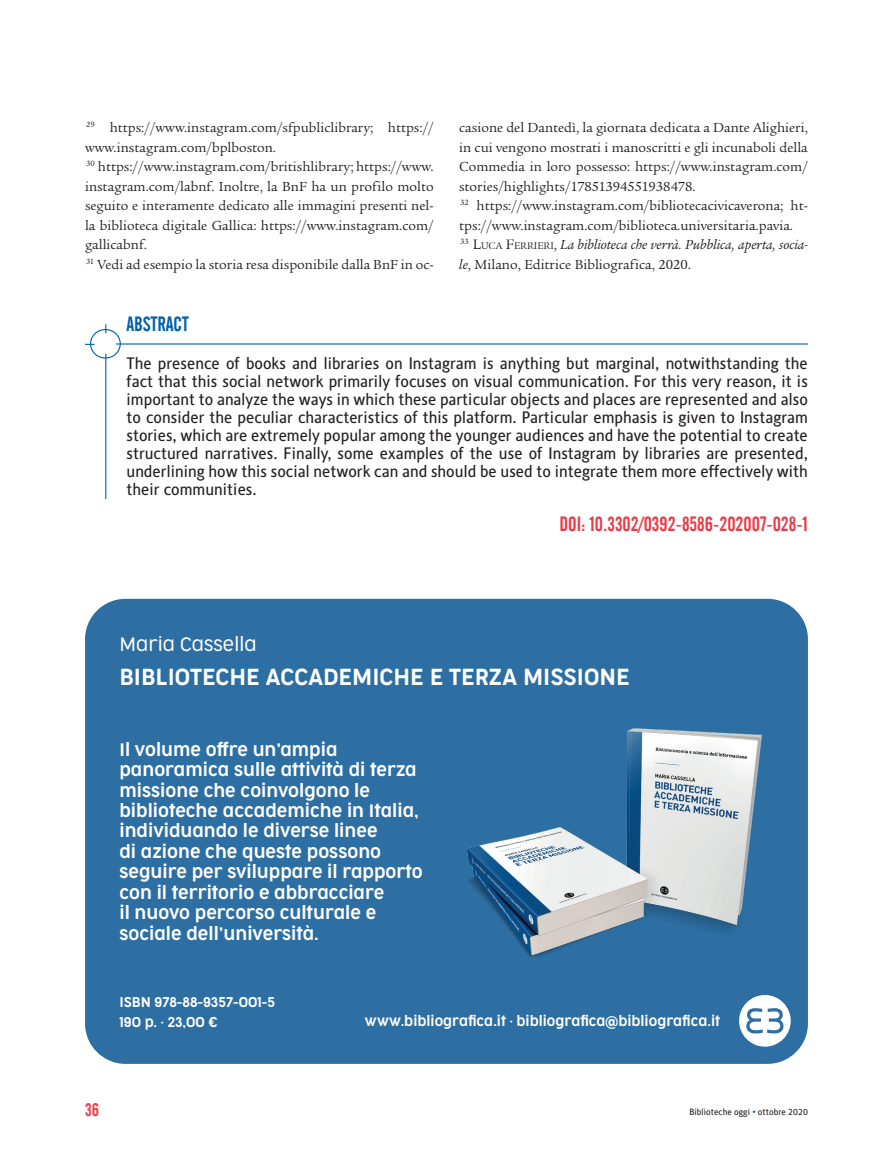
<style>
.page{position:relative;width:893px;height:1149px;background:#fff}
.page>*{position:absolute;margin:0;border:0;box-sizing:border-box;transform-origin:0 0}
.t1{font:300 21.9px "Cocogoose Narrow";color:#fff}
.t2{font:20.25px "Alternate Gothic No 2 BT";color:#e93b48}
.t3{font:20.25px "Alternate Gothic No 2 BT";color:#0161ab}
.t4{font:300 18.15px "Cocogoose Narrow";color:#fff}
.t5{font:18px "Alternate Gothic No 2 BT";color:#e93b48}
.t6{font:300 16.95px/20.4px "Cocogoose Narrow";color:#fff}
.t7{font:16.5px/18px "Alber";color:#231f20;text-align:justify}
.t8{font:14.25px/19.5px "Legacy Ser ITC";color:#231f20}
.t9{font:300 13.35px/19.5px "Cocogoose Narrow";color:#fff}
.t10{font:9px "Alber";color:#231f20}
.s1{font-family:"Legacy Serif SCITCTT Book";font-size:15px}
.s2{font-family:"Legacy Serif SCITCTT Book";font-size:10.5px}
.s3{font-style:italic}
.s4{color:#0161ab}
</style>
<div class="page">
<div style="left:90px;top:329px;width:31px;height:29px;border:1px solid #0161ab;border-radius:50%"></div>
<hr style="left:105px;top:353px;width:1px;height:146px;background:#0161ab">
<hr style="left:116px;top:343px;width:692px;height:1px;background:#0161ab">
<div style="left:85px;top:598px;width:723px;height:465px;background:#2e6fa3;border-radius:40px"></div>
<svg style="left:739px;top:995px;width:52px;height:51px"></svg>
<img style="left:467px;top:728px;width:295px;height:229px">
<p class="t8" style="left:85px;top:118px;width:350px"><sup>29</sup> https://www.instagram.com/sfpubliclibrary; https:// www.instagram.com/bplboston.<br><sup>30</sup> https://www.instagram.com/britishlibrary; https://www. instagram.com/labnf. Inoltre, la BnF ha un profilo molto seguito e interamente dedicato alle immagini presenti nel&shy;la biblioteca digitale Gallica: https://www.instagram.com/ gallicabnf.<br><sup>31</sup> Vedi ad esempio la storia resa disponibile dalla BnF in oc-</p>
<p class="t8" style="left:459px;top:118px;width:350px">casione del Dantedì, la giornata dedicata a Dante Alighieri, in cui vengono mostrati i manoscritti e gli incunaboli della Commedia in loro possesso: https://www.instagram.com/ stories/highlights/17851394551938478.<br><sup>32</sup> https://www.instagram.com/bibliotecacivicaverona; ht&shy;tps://www.instagram.com/biblioteca.universitaria.pavia.<br><sup>33</sup> <span class="s1">L</span><span class="s2">UCA</span> <span class="s1">F</span><span class="s2">ERRIERI</span>, <span class="s3">La biblioteca che verrà. Pubblica, aperta, socia&shy;le</span>, Milano, Editrice Bibliografica, 2020.</p>
<h2 class="t3" style="left:126px;top:312px;width:64px">ABSTRACT</h2>
<p class="t7" style="left:126px;top:354px;width:683px">The presence of books and libraries on Instagram is anything but marginal, notwithstanding the fact that this social network primarily focuses on visual communication. For this very reason, it is important to analyze the ways in which these particular objects and places are represented and also to consider the peculiar characteristics of this platform. Particular emphasis is given to Instagram stories, which are extremely popular among the younger audiences and have the potential to create structured narratives. Finally, some examples of the use of Instagram by libraries are presented, underlining how this social network can and should be used to integrate them more effectively with their communities.</p>
<h2 class="t2" style="left:559px;top:512px;width:250px">DOI: 10.3302/0392-8586-202007-028-1</h2>
<p class="t4" style="left:119px;top:632px;width:139px">Maria Cassella</p>
<h1 class="t1" style="left:119px;top:662px;width:512px">BIBLIOTECHE ACCADEMICHE E TERZA MISSIONE</h1>
<p class="t6" style="left:119px;top:739px;width:305px">Il volume offre un’ampia panoramica sulle attività di terza missione che coinvolgono le biblioteche accademiche in Italia, individuando le diverse linee<br>di azione che queste possono seguire per sviluppare il rapporto con il territorio e abbracciare<br>il nuovo percorso culturale e sociale dell’università.</p>
<p class="t9" style="left:119px;top:992px;width:157px">ISBN 978-88-9357-001-5<br>190 p. • 23,00 €</p>
<p class="t9" style="left:365px;top:1011px;width:357px">www.bibliografica.it • bibliografica@bibliografica.it</p>
<p class="t5" style="left:85px;top:1099px;width:16px">36</p>
<p class="t10" style="left:690px;top:1106px;width:120px">Biblioteche oggi <span class="s4">•</span> ottobre 2020</p>
</div>
